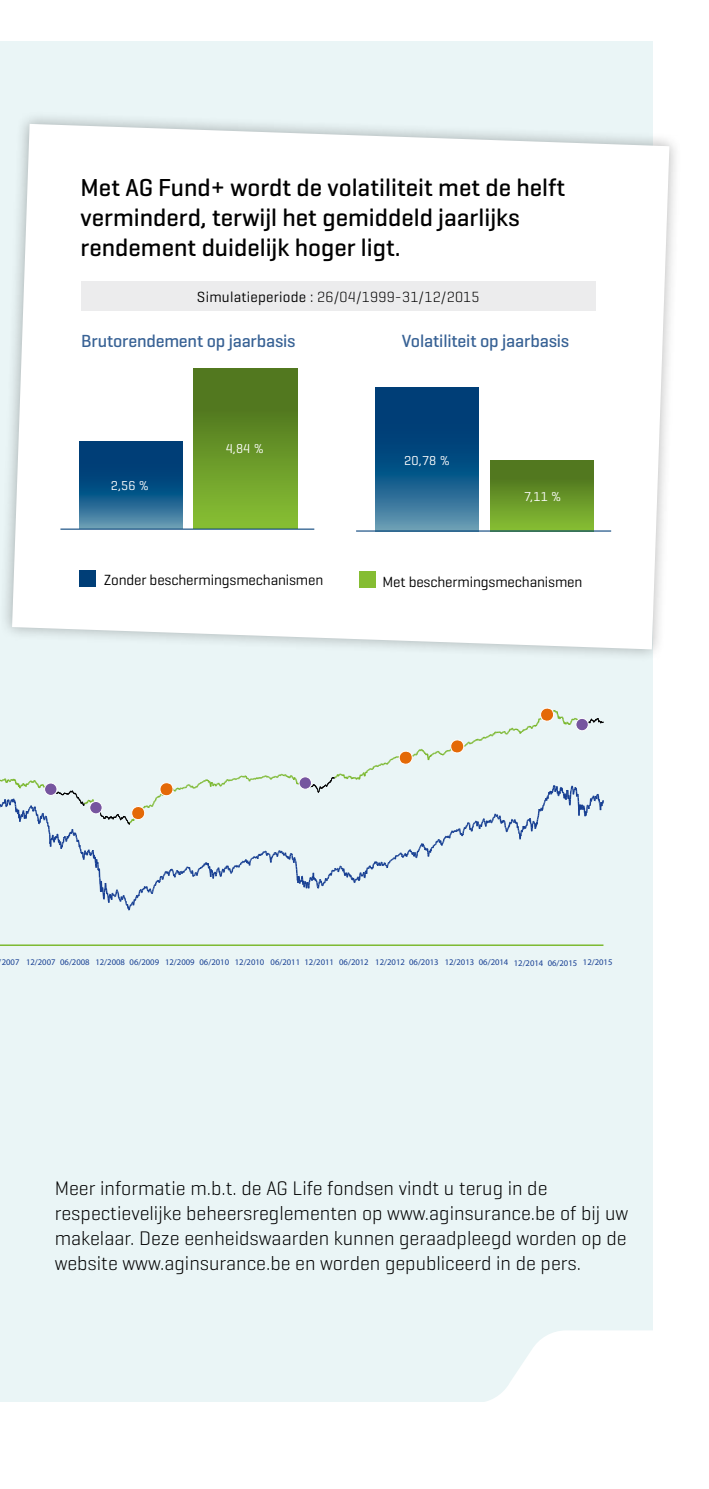
<style>
.page{position:relative;width:709px;height:1489px;background:#fff}
.page>*{position:absolute;margin:0;border:0;box-sizing:border-box;transform-origin:0 0}
.t1{font:500 25px/30px "Geogrotesque";color:#000}
.t2{font:300 20px/25px "Geogrotesque";color:#000}
.t3{font:500 18px "Geogrotesque";letter-spacing:-.01em;color:#386295}
.t4{font:500 17.75px "Geogrotesque";letter-spacing:-.01em;color:#386295}
.t5{font:15px "Geogrotesque";letter-spacing:-.01em;color:#000}
.t6{font:300 15px "Geogrotesque";letter-spacing:.015em;color:#000}
.t7{font:13.25px "Geogrotesque";color:#fff}
.t8{font:13px "Geogrotesque";color:#fff}
.t9{font:8.75px "Myriad Pro";color:#173f93}
.s1{font-weight:400}
</style>
<div class="page">
<div style="left:0;top:42px;width:652px;height:1359px;background:#eaf5f6"></div>
<div style="left:0;top:111px;width:682px;height:551px;background:#000;opacity:.3"></div>
<svg style="left:12px;top:124px;width:657px;height:525px;background:#fbfcfc"></svg>
<hr style="left:0;top:944px;width:603px;height:1px;background:#78b728">
<svg style="left:0;top:708px;width:604px;height:202px"></svg>
<div style="left:79px;top:570px;width:16px;height:16px;background:#003e77"></div>
<div style="left:360px;top:571px;width:16px;height:16px;background:#85bd32"></div>
<svg style="left:0;top:1330px;width:652px;height:72px"></svg>
<div style="left:194px;top:368px;width:103px;height:160px;background:linear-gradient(to bottom,#486a1b,#85bd33)"></div>
<svg style="left:79px;top:441px;width:103px;height:87px;background:#165888"></svg>
<div style="left:490px;top:460px;width:103px;height:71px;background:linear-gradient(to bottom,#476a1b,#85bd33)"></div>
<svg style="left:375px;top:388px;width:104px;height:142px;background:#165888"></svg>
<hr style="left:60px;top:528px;width:254px;height:1px;background:#003e77">
<hr style="left:356px;top:530px;width:255px;height:1px;background:#003e77">
<div style="left:81px;top:281px;width:514px;height:30px;background:#ececed"></div>
<p class="t1" style="left:81px;top:172px;width:486px">Met AG Fund+ wordt de volatiliteit met de helft verminderd, terwijl het gemiddeld jaarlijks rendement duidelijk hoger ligt.</p>
<p class="t6" style="left:197px;top:287px;width:284px"><span class="s1">Simulatieperiode :</span> 26/04/1999-31/12/2015</p>
<p class="t4" style="left:81px;top:330px;width:216px">Brutorendement op jaarbasis</p>
<p class="t3" style="left:402px;top:330px;width:169px">Volatiliteit op jaarbasis</p>
<p class="t8" style="left:111px;top:477px;width:40px">2,56 %</p>
<p class="t8" style="left:226px;top:441px;width:40px">4,84 %</p>
<p class="t7" style="left:404px;top:452px;width:47px">20,78 %</p>
<p class="t7" style="left:524px;top:488px;width:39px">7,11 %</p>
<p class="t5" style="left:104px;top:570px;width:221px">Zonder beschermingsmechanismen</p>
<p class="t5" style="left:382px;top:573px;width:201px">Met beschermingsmechanismen</p>
<p class="t9" style="left:-1px;top:957px;width:615px">/2007 12/2007 06/2008 12/2008 06/2009 12/2009 06/2010 12/2010 06/2011 12/2011 06/2012 12/2012 06/2013 12/2013 06/2014 12/2014 06/2015 12/2015</p>
<p class="t2" style="left:55px;top:1174px;width:575px">Meer informatie m.b.t. de AG Life fondsen vindt u terug in de respectievelijke beheersreglementen op www.aginsurance.be of bij uw makelaar. Deze eenheidswaarden kunnen geraadpleegd worden op de website www.aginsurance.be en worden gepubliceerd in de pers.</p>
</div>
